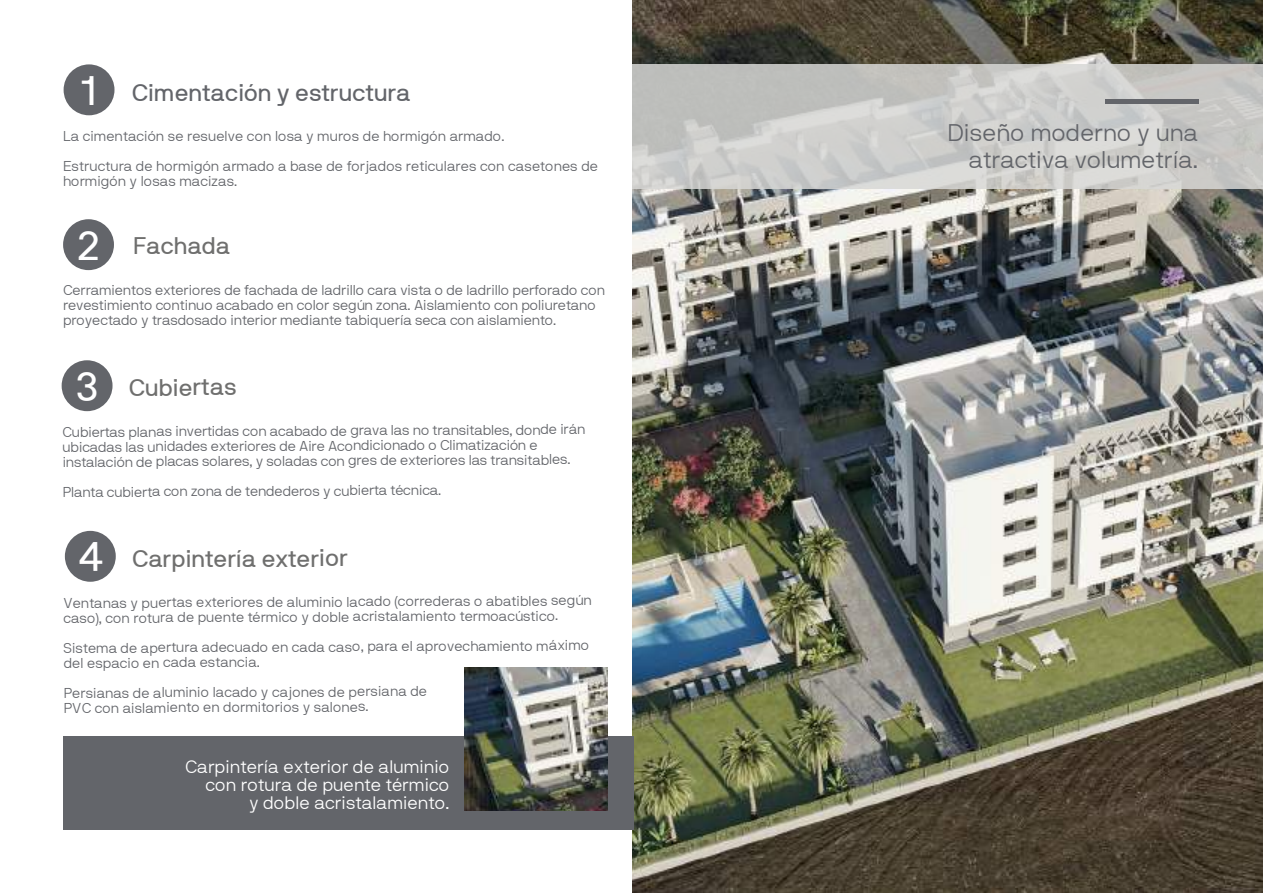
<style>
.page{position:relative;width:1263px;height:893px;background:#fff}
.page>*{position:absolute;margin:0;border:0;box-sizing:border-box;transform-origin:0 0}
.t1{font:41.1px "NB International Regular Webfont";color:#fff}
.t2{font:24px "NB International Regular Webfont";letter-spacing:-.005em;color:#6f6f6e}
.t3{font:24px/27px "NB International Light Webfont";color:#63656a;text-align:right}
.t4{font:24px "NB International Regular Webfont";color:#63656a}
.t5{font:18px/18px "NB International Light Webfont";color:#fff;text-align:right}
.t6{font:14.25px/15px "NB International Light Webfont";letter-spacing:-.01em;color:#63656a}
.s1{font-size:41.1px;color:#fff}
</style>
<div class="page">
<div style="left:63px;top:219px;width:51px;height:51px;background:#63656a;border-radius:50%"></div>
<div style="left:62px;top:360px;width:51px;height:51px;background:#63656a;border-radius:50%"></div>
<div style="left:65px;top:531px;width:51px;height:51px;background:#63656a;border-radius:50%"></div>
<div style="left:64px;top:64px;width:50px;height:51px;background:#63656a;border-radius:50%"></div>
<img style="left:632px;top:0;width:631px;height:893px">
<svg style="left:632px;top:64px;width:631px;height:124px;background:#cacac8"></svg>
<div style="left:1106px;top:99px;width:92px;height:5px;background:#63656a"></div>
<div style="left:63px;top:736px;width:570px;height:93px;background:#63656a"></div>
<img style="left:465px;top:668px;width:143px;height:143px">
<h1 class="t1" style="left:82px;top:67px;width:17px">1</h1>
<p class="t6" style="left:63px;top:121px;width:537px;line-height:30px">La cimentación se resuelve con losa y muros de hormigón armado.<br>Estructura de hormigón armado a base de forjados reticulares con casetones de</p>
<p class="t6" style="left:63px;top:173px;width:176px">hormigón y losas macizas.</p>
<h2 class="t4" style="left:132px;top:79px;width:280px">Cimentación y estructura</h2>
<h2 class="t2" style="left:78px;top:232px;width:154px"><span class="s1">2</span> Fachada</h2>
<p class="t6" style="left:63px;top:283px;width:543px">Cerramientos exteriores de fachada de ladrillo cara vista o de ladrillo perforado con revestimiento continuo acabado en color según zona. Aislamiento con poliuretano proyectado y trasdosado interior mediante tabiquería seca con aislamiento.</p>
<h2 class="t2" style="left:76px;top:374px;width:162px"><span class="s1">3</span> Cubiertas</h2>
<p class="t6" style="left:63px;top:423px;width:525px">Cubiertas planas invertidas con acabado de grava las no transitables, donde irán ubicadas las unidades exteriores de Aire Acondicionado o Climatización e instalación de placas solares, y soladas con gres de exteriores las transitables.</p>
<p class="t6" style="left:63px;top:483px;width:380px">Planta cubierta con zona de tendederos y cubierta técnica.</p>
<h2 class="t2" style="left:78px;top:545px;width:271px"><span class="s1">4</span> Carpintería exterior</h2>
<p class="t6" style="left:63px;top:594px;width:530px">Ventanas y puertas exteriores de aluminio lacado (correderas o abatibles según caso), con rotura de puente térmico y doble acristalamiento termoacústico.</p>
<p class="t6" style="left:64px;top:639px;width:527px;line-height:15.9px">Sistema de apertura adecuado en cada caso, para el aprovechamiento máximo del espacio en cada estancia.</p>
<p class="t6" style="left:64px;top:685px;width:365px">Persianas de aluminio lacado y cajones de persiana de<br>PVC con aislamiento en dormitorios y salones.</p>
<p class="t5" style="left:185px;top:757px;width:266px">Carpintería exterior de aluminio con rotura de puente térmico<br>y doble acristalamiento.</p>
<h2 class="t3" style="left:947px;top:119px;width:252px">Diseño moderno y una atractiva volumetría.</h2>
</div>
